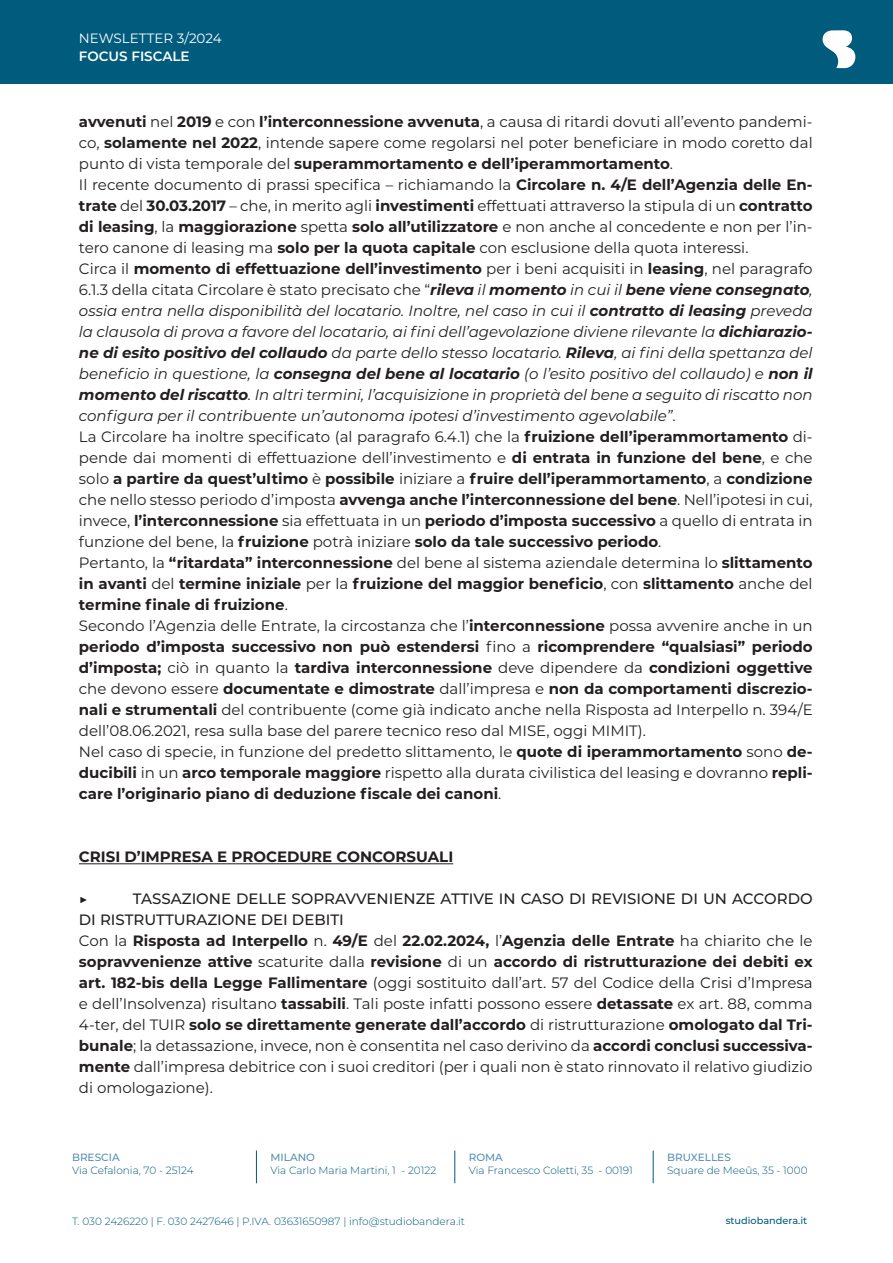
<style>
.page{position:relative;width:893px;height:1263px;background:#fff}
.page>*{position:absolute;margin:0;border:0;box-sizing:border-box;transform-origin:0 0}
.t1{font:15px/21px "Montserrat";color:#231f20;text-align:justify}
.t2{font:italic 15px/21px "Montserrat";color:#231f20;text-align:justify}
.t3{font:700 15px/21px "Montserrat";color:#231f20;text-align:justify}
.t4{font:500 15px/21px "Montserrat";color:#231f20}
.t5{font:13.5px "Montserrat";color:#fff}
.t6{font:600 13.5px "Montserrat";color:#fff}
.t7{font:300 10.5px "Montserrat";color:#005b7d}
.t8{font:500 10.5px "Montserrat";color:#568eb5}
.t9{font:500 9.75px "Montserrat";color:#005b7d}
.s1{font-weight:700}
.s2{font-style:normal}
.s3{font-weight:700;font-style:normal}
.s4{font-weight:400}
</style>
<div class="page">
<hr style="left:256px;top:1150px;width:1px;height:33px;background:#005b7d">
<hr style="left:455px;top:1150px;width:1px;height:33px;background:#005b7d">
<hr style="left:653px;top:1150px;width:1px;height:33px;background:#005b7d">
<hr style="left:79px;top:863px;width:374px;height:1px;background:#231f20">
<div style="left:0;top:0;width:893px;height:84px;background:#005b7d"></div>
<svg style="left:823px;top:30px;width:32px;height:38px"></svg>
<p class="t5" style="left:79px;top:29px;width:144px">NEWSLETTER 3/2024</p>
<p class="t6" style="left:79px;top:47px;width:112px">FOCUS FISCALE</p>
<p class="t1" style="left:79px;top:111px;width:735px"><span class="s1">avvenuti</span> nel <span class="s1">2019</span> e con <span class="s1">l’interconnessione avvenuta</span>, a causa di ritardi dovuti all’evento pandemi&shy;co, <span class="s1">solamente nel 2022</span>, intende sapere come regolarsi nel poter beneficiare in modo coretto dal punto di vista temporale del <span class="s1">superammortamento e dell’iperammortamento</span>.</p>
<p class="t1" style="left:79px;top:174px;width:735px">Il recente documento di prassi specifica – richiamando la <span class="s1">Circolare n. 4/E dell’Agenzia delle En&shy;trate</span> del <span class="s1">30.03.2017</span> – che, in merito agli <span class="s1">investimenti</span> effettuati attraverso la stipula di un <span class="s1">contratto di leasing</span>, la <span class="s1">maggiorazione</span> spetta <span class="s1">solo all’utilizzatore</span> e non anche al concedente e non per l’in&shy;tero canone di leasing ma <span class="s1">solo per la quota capitale</span> con esclusione della quota interessi.</p>
<p class="t2" style="left:79px;top:258px;width:735px"><span class="s2">Circa il</span> <span class="s3">momento di effettuazione dell’investimento</span> <span class="s2">per i beni acquisiti in</span> <span class="s3">leasing</span><span class="s2">, nel paragrafo 6.1.3 della citata Circolare è stato precisato che “</span><span class="s1">rileva</span> il <span class="s1">momento</span> in cui il <span class="s1">bene viene consegnato</span>, ossia entra nella disponibilità del locatario. Inoltre, nel caso in cui il <span class="s1">contratto di leasing</span> preveda la clausola di prova a favore del locatario, ai fini dell’agevolazione diviene rilevante la <span class="s1">dichiarazio&shy;ne di esito positivo del collaudo</span> da parte dello stesso locatario. <span class="s1">Rileva</span>, ai fini della spettanza del beneficio in questione, la <span class="s1">consegna del bene al locatario</span> (o l’esito positivo del collaudo) e <span class="s1">non il momento del riscatto</span>. In altri termini, l’acquisizione in proprietà del bene a seguito di riscatto non configura per il contribuente un’autonoma ipotesi d’investimento agevolabile”<span class="s2">.</span></p>
<p class="t1" style="left:79px;top:426px;width:735px">La Circolare ha inoltre specificato (al paragrafo 6.4.1) che la <span class="s1">fruizione dell’iperammortamento</span> di&shy;pende dai momenti di effettuazione dell’investimento e <span class="s1">di entrata in funzione del bene</span>, e che solo <span class="s1">a partire da quest’ultimo</span> è <span class="s1">possibile</span> iniziare a <span class="s1">fruire dell’iperammortamento</span>, a <span class="s1">condizione </span>che nello stesso periodo d’imposta <span class="s1">avvenga anche l’interconnessione del bene</span>. Nell’ipotesi in cui, invece, <span class="s1">l’interconnessione</span> sia effettuata in un <span class="s1">periodo d’imposta successivo</span> a quello di entrata in funzione del bene, la <span class="s1">fruizione</span> potrà iniziare <span class="s1">solo da tale successivo periodo</span>.</p>
<p class="t3" style="left:79px;top:552px;width:735px"><span class="s4">Pertanto, la</span> “ritardata” interconnessione <span class="s4">del bene al sistema aziendale determina lo</span> slittamento in avanti <span class="s4">del</span> termine iniziale <span class="s4">per la</span> fruizione del maggior beneficio<span class="s4">, con</span> slittamento <span class="s4">anche del </span>termine finale di fruizione<span class="s4">.</span></p>
<p class="t1" style="left:79px;top:615px;width:735px">Secondo l’Agenzia delle Entrate, la circostanza che l’<span class="s1">interconnessione</span> possa avvenire anche in un <span class="s1">periodo d’imposta successivo non può estendersi</span> fino a <span class="s1">ricomprendere “qualsiasi” periodo d’imposta;</span> ciò in quanto la <span class="s1">tardiva interconnessione</span> deve dipendere da <span class="s1">condizioni oggettive </span>che devono essere <span class="s1">documentate e dimostrate</span> dall’impresa e <span class="s1">non da comportamenti discrezio&shy;nali e strumentali</span> del contribuente (come già indicato anche nella Risposta ad Interpello n. 394/E dell’08.06.2021, resa sulla base del parere tecnico reso dal MISE, oggi MIMIT).</p>
<p class="t3" style="left:79px;top:741px;width:735px"><span class="s4">Nel caso di specie, in funzione del predetto slittamento, le</span> quote di iperammortamento <span class="s4">sono</span> de&shy;ducibili <span class="s4">in un</span> arco temporale maggiore <span class="s4">rispetto alla durata civilistica del leasing e dovranno</span> repli&shy;care l’originario piano di deduzione fiscale dei canoni<span class="s4">.</span></p>
<p class="t3" style="left:79px;top:846px;width:376px">CRISI D’IMPRESA E PROCEDURE CONCORSUALI</p>
<p class="t1" style="left:79px;top:888px;width:10px">▶</p>
<p class="t4" style="left:79px;top:888px;width:735px;text-indent:54px">TASSAZIONE DELLE SOPRAVVENIENZE ATTIVE IN CASO DI REVISIONE DI UN ACCORDO<br>DI RISTRUTTURAZIONE DEI DEBITI</p>
<p class="t1" style="left:79px;top:930px;width:735px">Con la <span class="s1">Risposta ad Interpello</span> n. <span class="s1">49/E</span> del <span class="s1">22.02.2024,</span> l’<span class="s1">Agenzia delle Entrate</span> ha chiarito che le <span class="s1">sopravvenienze attive</span> scaturite dalla <span class="s1">revisione</span> di un <span class="s1">accordo di ristrutturazione dei debiti ex art. 182-bis della Legge Fallimentare</span> (oggi sostituito dall’art. 57 del Codice della Crisi d’Impresa e dell’Insolvenza) risultano <span class="s1">tassabili</span>. Tali poste infatti possono essere <span class="s1">detassate</span> ex art. 88, comma 4-ter, del TUIR <span class="s1">solo se direttamente generate dall’accordo</span> di ristrutturazione <span class="s1">omologato dal Tri&shy;bunale</span>; la detassazione, invece, non è consentita nel caso derivino da <span class="s1">accordi conclusi successiva&shy;mente</span> dall’impresa debitrice con i suoi creditori (per i quali non è stato rinnovato il relativo giudizio di omologazione).</p>
<p class="t8" style="left:72px;top:1150px;width:49px">BRESCIA</p>
<p class="t7" style="left:72px;top:1163px;width:123px">Via Cefalonia, 70 - 25124</p>
<p class="t8" style="left:270px;top:1150px;width:46px">MILANO</p>
<p class="t7" style="left:270px;top:1163px;width:167px">Via Carlo Maria Martini, 1 - 20122</p>
<p class="t8" style="left:469px;top:1150px;width:36px">ROMA</p>
<p class="t7" style="left:469px;top:1163px;width:166px">Via Francesco Coletti, 35 - 00191</p>
<p class="t8" style="left:667px;top:1150px;width:65px">BRUXELLES</p>
<p class="t7" style="left:667px;top:1163px;width:142px">Square de Meeûs, 35 - 1000</p>
<p class="t7" style="left:72px;top:1214px;width:394px">T. 030 2426220 | F. 030 2427646 | P.IVA. 03631650987 | info@studiobandera.it</p>
<p class="t9" style="left:726px;top:1214px;width:83px">studiobandera.it</p>
</div>
